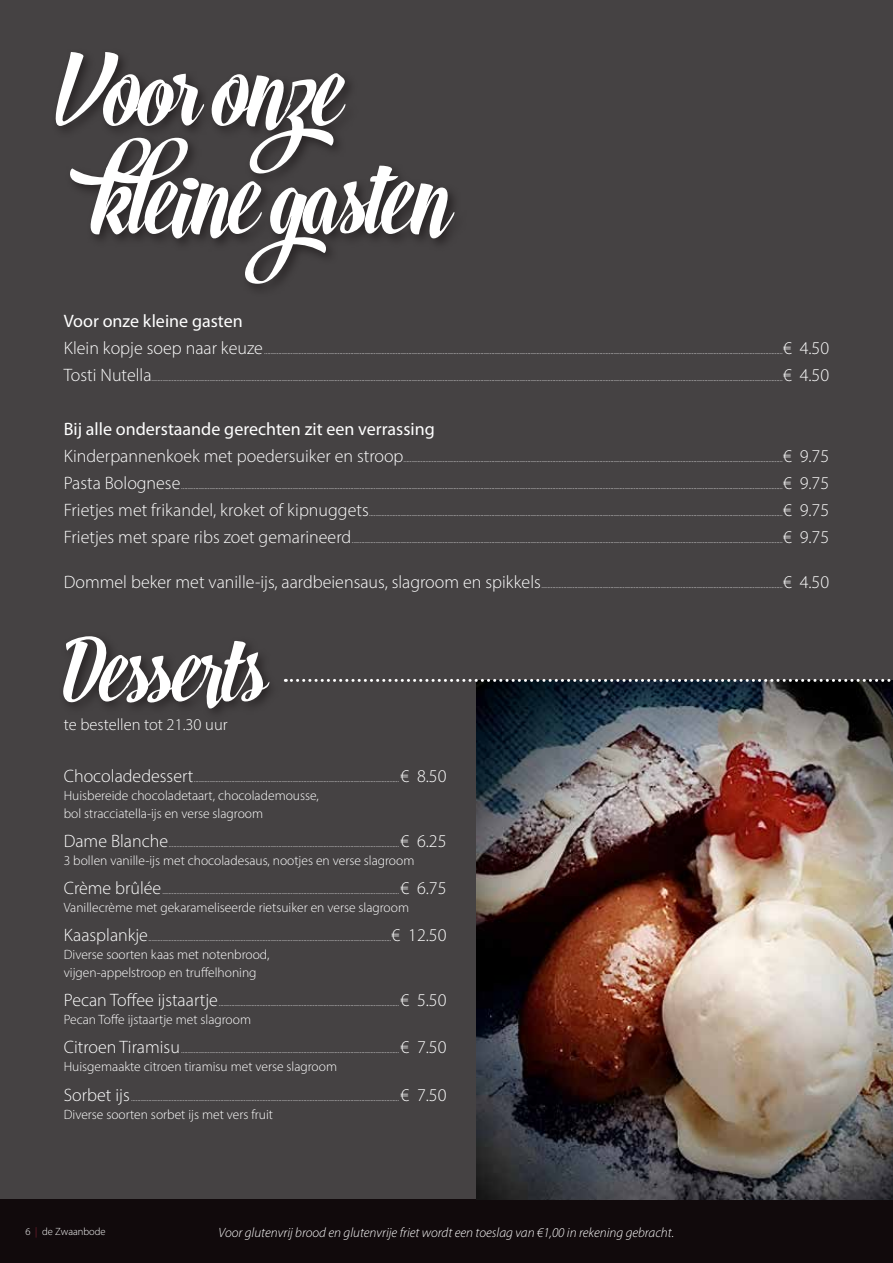
<style>
.page{position:relative;width:893px;height:1263px;background:#454243}
.page>*{position:absolute;margin:0;border:0;box-sizing:border-box;transform-origin:0 0}
.t1{font:90px/108px "Bonbon";color:#fff}
.t2{font:79.5px "Bonbon";color:#fff}
.t3{font:18px "Myriad Pro";color:#fff}
.t4{font:300 16.5px "Myriad Pro";color:#fff}
.t5{font:300 13.5px/18px "Myriad Pro";color:#fff}
.t6{font:italic 300 13.5px "Myriad Pro";color:#fff}
.t7{font:300 10.5px "Myriad Pro";color:#fff}
.t8{font:300 9px "Myriad Pro";color:#fff}
.s1{font-size:18px}
.s2{color:#97253b}
</style>
<div class="page">
<div style="left:0;top:1199px;width:893px;height:64px;background:#110a0c"></div>
<div style="left:51px;top:48px;width:416px;height:249px;background:#231f20;opacity:.85"></div>
<div style="left:58px;top:632px;width:224px;height:89px;background:#231f20;opacity:.85"></div>
<img style="left:476px;top:682px;width:417px;height:517px">
<svg style="left:285px;top:679px;width:608px;height:3px"></svg>
<h1 class="t1" style="left:91px;top:41px;width:358px;text-indent:-27px">Voor onze kleine gasten</h1>
<h3 class="t3" style="left:64px;top:310px;width:180px">Voor onze kleine gasten</h3>
<p class="t8" style="left:64px;top:346px;width:767px"><span class="s1">Klein kopje soep naar keuze</span>...........................................................................................................................................................................................................................................................................................................................................<span class="s1">€ 4.50</span></p>
<p class="t8" style="left:64px;top:373px;width:767px"><span class="s1">Tosti Nutella</span>...................................................................................................................................................................................................................................................................................................................................................................................................................<span class="s1">€ 4.50</span></p>
<h3 class="t3" style="left:64px;top:418px;width:372px">Bij alle onderstaande gerechten zit een verrassing</h3>
<p class="t8" style="left:64px;top:454px;width:767px"><span class="s1">Kinderpannenkoek met poedersuiker en stroop</span>..................................................................................................................................................................................................................................................<span class="s1">€ 9.75</span></p>
<p class="t8" style="left:64px;top:481px;width:767px"><span class="s1">Pasta Bolognese</span>................................................................................................................................................................................................................................................................................................................................................................................................<span class="s1">€ 9.75</span></p>
<p class="t8" style="left:64px;top:508px;width:767px"><span class="s1">Frietjes met frikandel, kroket of kipnuggets</span>........................................................................................................................................................................................................................................................................<span class="s1">€ 9.75</span></p>
<p class="t8" style="left:64px;top:535px;width:767px"><span class="s1">Frietjes met spare ribs zoet gemarineerd</span>...................................................................................................................................................................................................................................................................................<span class="s1">€ 9.75</span></p>
<p class="t8" style="left:64px;top:580px;width:767px"><span class="s1">Dommel beker met vanille-ijs, aardbeiensaus, slagroom en spikkels</span>..........................................................................................................................................................<span class="s1">€ 4.50</span></p>
<h2 class="t2" style="left:64px;top:628px;width:208px">Desserts</h2>
<h3 class="t4" style="left:64px;top:714px;width:165px">te bestellen tot 21.30 uur</h3>
<p class="t8" style="left:64px;top:773px;width:384px"><span class="s1">Chocoladedessert</span>................................................................................................................................... <span class="s1">€ 8.50</span></p>
<h3 class="t5" style="left:64px;top:786px;width:257px">Huisbereide chocoladetaart, chocolademousse, bol stracciatella-ijs en verse slagroom</h3>
<p class="t8" style="left:64px;top:839px;width:384px"><span class="s1">Dame Blanche</span>................................................................................................................................................... <span class="s1">€ 6.25</span></p>
<h3 class="t5" style="left:64px;top:851px;width:352px">3 bollen vanille-ijs met chocoladesaus, nootjes en verse slagroom</h3>
<p class="t8" style="left:64px;top:886px;width:384px"><span class="s1">Crème brûlée</span>....................................................................................................................................................... <span class="s1">€ 6.75</span></p>
<h3 class="t5" style="left:64px;top:898px;width:347px">Vanillecrème met gekarameliseerde rietsuiker en verse slagroom</h3>
<p class="t8" style="left:64px;top:933px;width:384px"><span class="s1">Kaasplankje</span>...........................................................................................................................................................<span class="s1">€ 12.50</span></p>
<h3 class="t5" style="left:64px;top:946px;width:207px">Diverse soorten kaas met notenbrood, vijgen-appelstroop en truffelhoning</h3>
<p class="t8" style="left:64px;top:998px;width:384px"><span class="s1">Pecan Toffee ijstaartje</span>................................................................................................................... <span class="s1">€ 5.50</span></p>
<h3 class="t5" style="left:64px;top:1011px;width:189px">Pecan Toffe ijstaartje met slagroom</h3>
<p class="t8" style="left:64px;top:1045px;width:384px"><span class="s1">Citroen Tiramisu</span>........................................................................................................................................... <span class="s1">€ 7.50</span></p>
<h3 class="t5" style="left:64px;top:1058px;width:275px">Huisgemaakte citroen tiramisu met verse slagroom</h3>
<p class="t8" style="left:64px;top:1092px;width:384px"><span class="s1">Sorbet ijs</span>........................................................................................................................................................................... <span class="s1">€ 7.50</span></p>
<h3 class="t5" style="left:64px;top:1105px;width:211px">Diverse soorten sorbet ijs met vers fruit</h3>
<p class="t7" style="left:26px;top:1225px;width:82px">6 <span class="s2">|</span> de Zwaanbode</p>
<h3 class="t6" style="left:219px;top:1224px;width:457px">Voor glutenvrij brood en glutenvrije friet wordt een toeslag van €1,00 in rekening gebracht.</h3>
</div>
